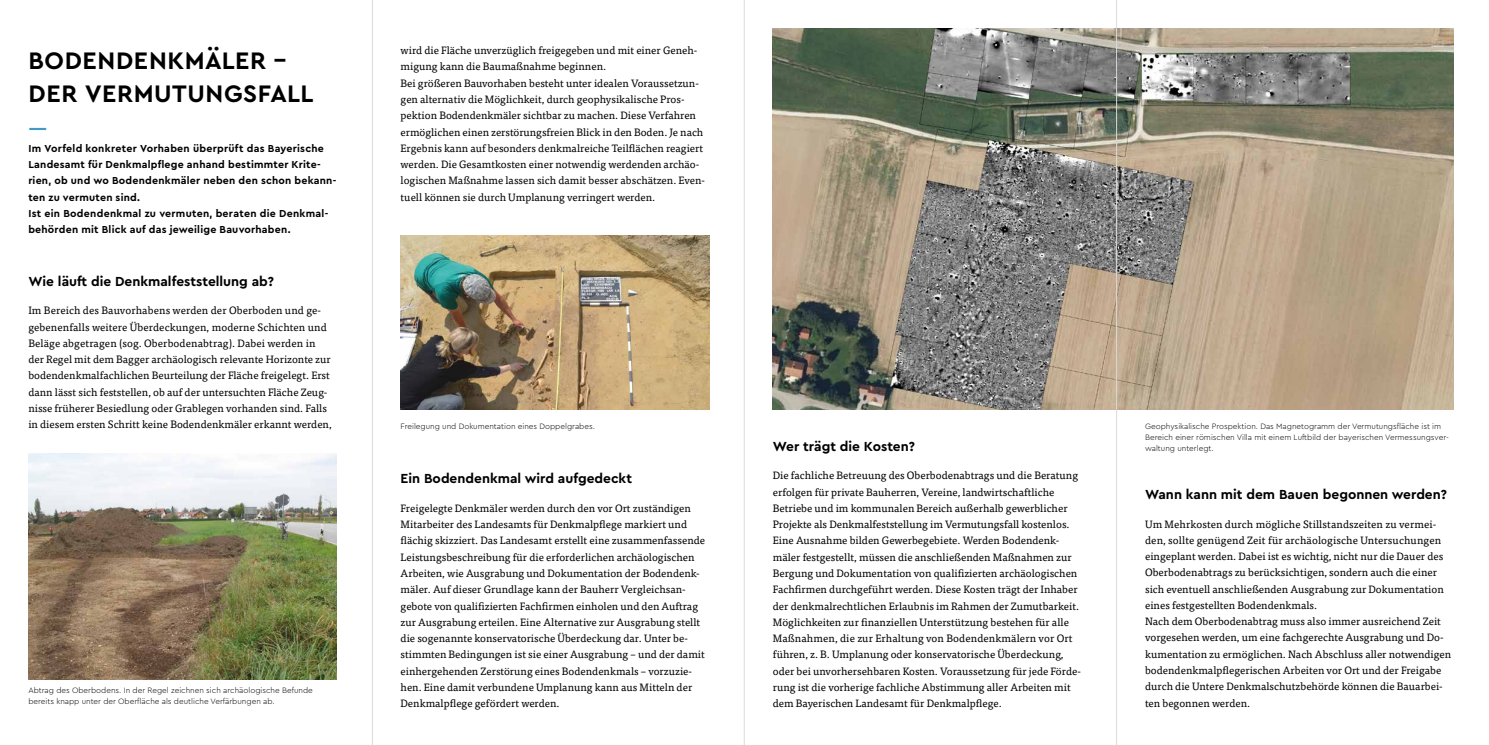
<style>
.page{position:relative;width:1489px;height:745px;background:#fff}
.page>*{position:absolute;margin:0;border:0;box-sizing:border-box;transform-origin:0 0}
.t1{font:700 25px/33px "Cera PRO";letter-spacing:.025em;color:#000}
.t2{font:700 18.75px "Cera PRO";color:#439bc5}
.t3{font:700 13.75px "Cera PRO";color:#000}
.t4{font:10.62px/16.2px "Tisa Pro";color:#000}
.t5{font:700 10.62px/16.2px "Cera PRO";letter-spacing:.02em;color:#000}
.t6{font:300 8.12px/11.2px "Cera PRO";color:#000}
</style>
<div class="page">
<img style="left:772px;top:28px;width:681px;height:381px">
<img style="left:400px;top:235px;width:309px;height:174px">
<hr style="left:744px;top:0;width:1px;height:744px;background:#dadada">
<hr style="left:372px;top:0;width:1px;height:744px;background:#dadada">
<hr style="left:1116px;top:0;width:1px;height:744px;background:#dadada">
<img style="left:28px;top:453px;width:309px;height:225px">
<h1 class="t1" style="left:29px;top:43px;width:286px">BODENDENKMÄLER –<br>DER VERMUTUNGSFALL</h1>
<h2 class="t2" style="left:28px;top:117px;width:20px">—</h2>
<p class="t5" style="left:28px;top:139px;width:309px">Im Vorfeld konkreter Vorhaben überprüft das Bayerische Landesamt für Denkmalpflege anhand bestimmter Krite&shy;rien, ob und wo Bodendenkmäler neben den schon bekann&shy;ten zu vermuten sind.<br>Ist ein Bodendenkmal zu vermuten, beraten die Denkmal&shy;behörden mit Blick auf das jeweilige Bauvorhaben.</p>
<p class="t3" style="left:28px;top:272px;width:247px">Wie läuft die Denkmalfeststellung ab?</p>
<p class="t4" style="left:28px;top:302px;width:305px">Im Bereich des Bauvorhabens werden der Oberboden und ge&shy;gebenenfalls weitere Überdeckungen, moderne Schichten und Beläge abgetragen (sog. Oberbodenabtrag). Dabei werden in der Regel mit dem Bagger archäologisch relevante Horizonte zur bodendenkmalfachlichen Beurteilung der Fläche freigelegt. Erst dann lässt sich feststellen, ob auf der untersuchten Fläche Zeug&shy;nisse früherer Besiedlung oder Grablegen vorhanden sind. Falls in diesem ersten Schritt keine Bodendenkmäler erkannt werden,</p>
<p class="t6" style="left:28px;top:683px;width:286px">Abtrag des Oberbodens. In der Regel zeichnen sich archäologische Befunde bereits knapp unter der Oberfläche als deutliche Verfärbungen ab.</p>
<p class="t4" style="left:400px;top:42px;width:306px">wird die Fläche unverzüglich freigegeben und mit einer Geneh&shy;migung kann die Baumaßnahme beginnen.<br>Bei größeren Bauvorhaben besteht unter idealen Voraussetzun&shy;gen alternativ die Möglichkeit, durch geophysikalische Pros&shy;pektion Bodendenkmäler sichtbar zu machen. Diese Verfahren ermöglichen einen zerstörungsfreien Blick in den Boden. Je nach Ergebnis kann auf besonders denkmalreiche Teilflächen reagiert werden. Die Gesamtkosten einer notwendig werdenden archäo&shy;logischen Maßnahme lassen sich damit besser abschätzen. Even&shy;tuell können sie durch Umplanung verringert werden.</p>
<p class="t6" style="left:400px;top:420px;width:196px">Freilegung und Dokumentation eines Doppelgrabes.</p>
<p class="t3" style="left:400px;top:469px;width:233px">Ein Bodendenkmal wird aufgedeckt</p>
<p class="t4" style="left:400px;top:499px;width:306px">Freigelegte Denkmäler werden durch den vor Ort zuständigen Mitarbeiter des Landesamts für Denkmalpflege markiert und flächig skizziert. Das Landesamt erstellt eine zusammenfassende Leistungsbeschreibung für die erforderlichen archäologischen Arbeiten, wie Ausgrabung und Dokumentation der Bodendenk&shy;mäler. Auf dieser Grundlage kann der Bauherr Vergleichsan&shy;gebote von qualifizierten Fachfirmen einholen und den Auftrag zur Ausgrabung erteilen. Eine Alternative zur Ausgrabung stellt die sogenannte konservatorische Überdeckung dar. Unter be&shy;stimmten Bedingungen ist sie einer Ausgrabung – und der damit einhergehenden Zerstörung eines Bodendenkmals – vorzuzie&shy;hen. Eine damit verbundene Umplanung kann aus Mitteln der Denkmalpflege gefördert werden.</p>
<p class="t6" style="left:1144px;top:420px;width:305px">Geophysikalische Prospektion. Das Magnetogramm der Vermutungsfläche ist im<br>Bereich einer römischen Villa mit einem Luftbild der bayerischen Vermessungsver-</p>
<p class="t3" style="left:772px;top:436px;width:144px">Wer trägt die Kosten?</p>
<p class="t6" style="left:1144px;top:442px;width:70px">waltung unterlegt.</p>
<p class="t4" style="left:772px;top:466px;width:309px">Die fachliche Betreuung des Oberbodenabtrags und die Beratung erfolgen für private Bauherren, Vereine, landwirtschaftliche Betriebe und im kommunalen Bereich außerhalb gewerblicher Projekte als Denkmalfeststellung im Vermutungsfall kostenlos.<br>Eine Ausnahme bilden Gewerbegebiete. Werden Bodendenk&shy;mäler festgestellt, müssen die anschließenden Maßnahmen zur Bergung und Dokumentation von qualifizierten archäologischen Fachfirmen durchgeführt werden. Diese Kosten trägt der Inhaber der denkmalrechtlichen Erlaubnis im Rahmen der Zumutbarkeit.<br>Möglichkeiten zur finanziellen Unterstützung bestehen für alle Maßnahmen, die zur Erhaltung von Bodendenkmälern vor Ort führen, z. B. Umplanung oder konservatorische Überdeckung, oder bei unvorhersehbaren Kosten. Voraussetzung für jede Förde&shy;rung ist die vorherige fachliche Abstimmung aller Arbeiten mit dem Bayerischen Landesamt für Denkmalpflege.</p>
<p class="t3" style="left:1144px;top:484px;width:303px">Wann kann mit dem Bauen begonnen werden?</p>
<p class="t4" style="left:1144px;top:514px;width:307px">Um Mehrkosten durch mögliche Stillstandszeiten zu vermei&shy;den, sollte genügend Zeit für archäologische Untersuchungen eingeplant werden. Dabei ist es wichtig, nicht nur die Dauer des Oberbodenabtrags zu berücksichtigen, sondern auch die einer sich eventuell anschließenden Ausgrabung zur Dokumentation eines festgestellten Bodendenkmals.<br>Nach dem Oberbodenabtrag muss also immer ausreichend Zeit vorgesehen werden, um eine fachgerechte Ausgrabung und Do&shy;kumentation zu ermöglichen. Nach Abschluss aller notwendigen bodendenkmalpflegerischen Arbeiten vor Ort und der Freigabe durch die Untere Denkmalschutzbehörde können die Bauarbei&shy;ten begonnen werden.</p>
</div>
